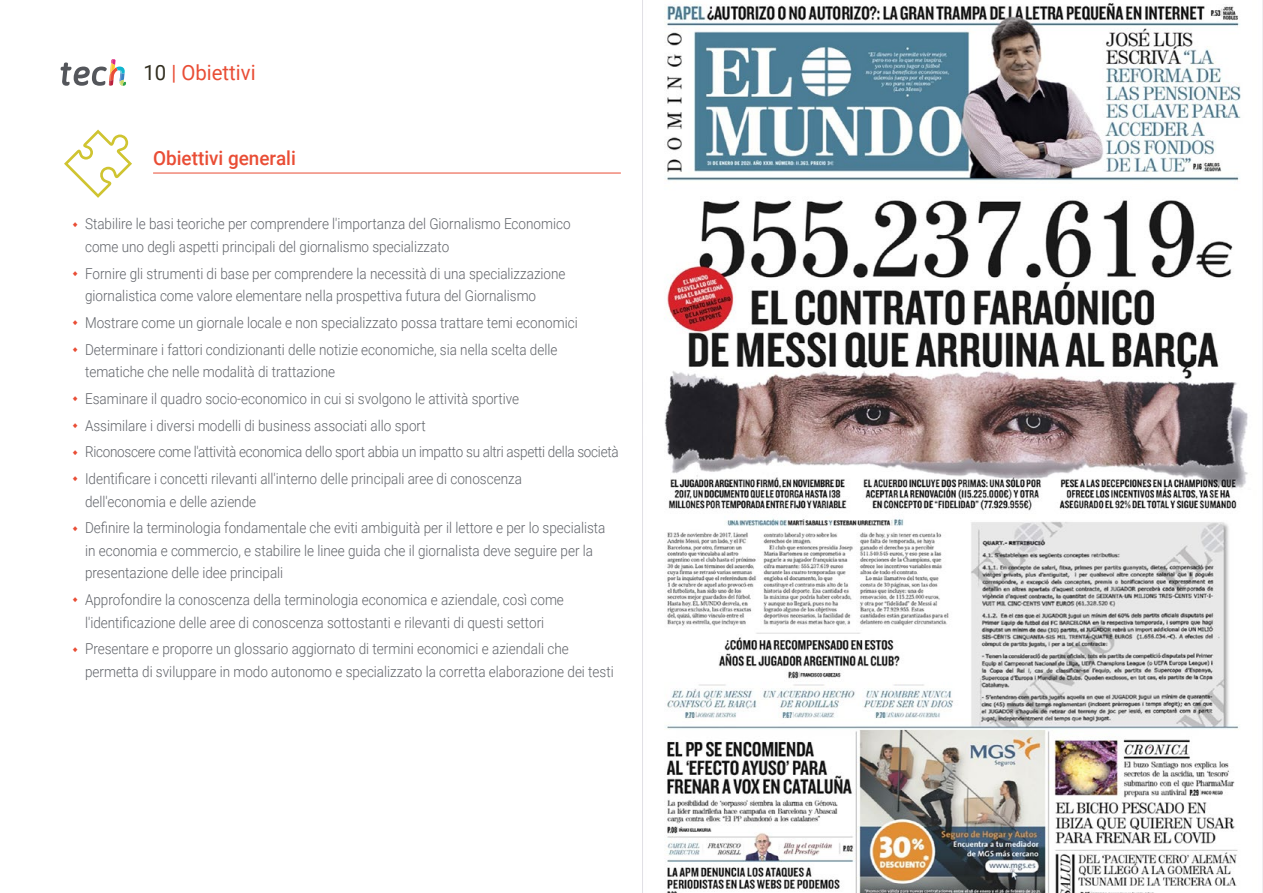
<style>
.page{position:relative;width:1263px;height:893px;background:#fff}
.page>*{position:absolute;margin:0;border:0;box-sizing:border-box;transform-origin:0 0}
.t1{font:21px "Roboto";color:#e94d35}
.t2{font:500 19.5px "Roboto";color:#e94d35}
.t3{font:300 15px/26.7px "Roboto";color:#61646a;scale:.9 1}
.s1{color:#312e20}
</style>
<div class="page">
<hr style="left:153px;top:173px;width:468px;height:1px;background:#e94d35">
<svg style="left:64px;top:130px;width:68px;height:68px"></svg>
<svg style="left:61px;top:59px;width:65px;height:27px"></svg>
<img style="left:642px;top:0;width:621px;height:893px">
<h1 class="t1" style="left:144px;top:57px;width:114px"><span class="s1">10</span> | Obiettivi</h1>
<h2 class="t2" style="left:153px;top:144px;width:144px">Obiettivi generali</h2>
<p class="t3" style="left:85px;top:212px;width:541px;line-height:22.5px">Stabilire le basi teoriche per comprendere l'importanza del Giornalismo Economico come uno degli aspetti principali del giornalismo specializzato</p>
<p class="t3" style="left:85px;top:262px;width:535px;line-height:22.5px">Fornire gli strumenti di base per comprendere la necessità di una specializzazione giornalistica come valore elementare nella prospettiva futura del Giornalismo</p>
<p class="t3" style="left:85px;top:309px;width:549px">Mostrare come un giornale locale e non specializzato possa trattare temi economici<br>Determinare i fattori condizionanti delle notizie economiche, sia nella scelta delle</p>
<p class="t3" style="left:85px;top:358px;width:594px">tematiche che nelle modalità di trattazione<br>Esaminare il quadro socio-economico in cui si svolgono le attività sportive<br>Assimilare i diversi modelli di business associati allo sport<br>Riconoscere come l'attività economica dello sport abbia un impatto su altri aspetti della società Identificare i concetti rilevanti all'interno delle principali aree di conoscenza</p>
<p class="t3" style="left:85px;top:487px;width:580px">dell'economia e delle aziende<br>Definire la terminologia fondamentale che eviti ambiguità per il lettore e per lo specialista</p>
<p class="t3" style="left:85px;top:539px;width:566px;line-height:22.5px">in economia e commercio, e stabilire le linee guida che il giornalista deve seguire per la presentazione delle idee principali</p>
<p class="t3" style="left:85px;top:588px;width:534px;line-height:22.5px">Approfondire la conoscenza della terminologia economica e aziendale, così come l'identificazione delle aree di conoscenza sottostanti e rilevanti di questi settori</p>
<p class="t3" style="left:85px;top:637px;width:589px;line-height:22.5px">Presentare e proporre un glossario aggiornato di termini economici e aziendali che permetta di sviluppare in modo autonomo e specializzato la corretta elaborazione dei testi</p>
</div>
